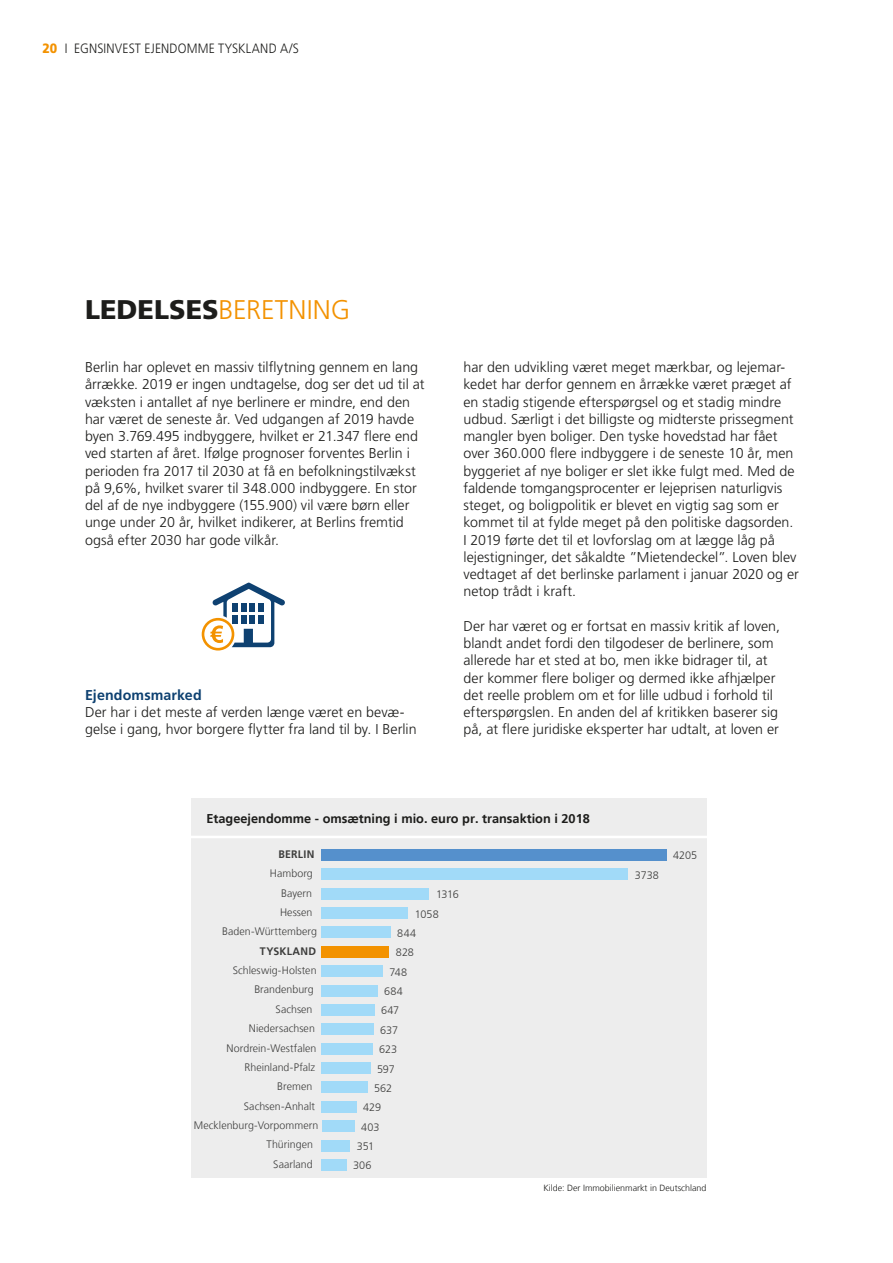
<style>
.page{position:relative;width:893px;height:1263px;background:#fff}
.page>*{position:absolute;margin:0;border:0;box-sizing:border-box;transform-origin:0 0}
.Overskrifter_1{font:300 27px "Frutiger LT";color:#f39200}
.Brødtekst_9_pkt__SOR{font:300 14.25px/17.2px "Frutiger LT";color:#1d1d1b}
.t1{font:300 13.5px "Frutiger LT";letter-spacing:.015em;color:#1d1d1b;scale:.9 1}
.t2{font:700 12.75px "Frutiger LT";color:#1d1d1b}
.t3{font:300 10.8px "Frutiger LT";letter-spacing:.005em;color:#3d3d3c}
.t4{font:700 10.8px "Frutiger LT";letter-spacing:.02em;color:#3d3d3c}
.t5{font:300 8.85px "Frutiger LT";color:#1d1d1b}
.s1{font-weight:900;color:#f39200}
.s2{font-weight:900;color:#1d1d1b}
.s3{font-weight:700;color:#0e4171}
</style>
<div class="page">
<div style="left:191px;top:798px;width:515px;height:380px;background:#ededed"></div>
<hr style="left:185px;top:836px;width:526px;height:2px;background:#fff">
<div style="left:321px;top:946px;width:68px;height:12px;background:#f39200"></div>
<div style="left:321px;top:849px;width:346px;height:12px;background:#5590cc"></div>
<div style="left:321px;top:1159px;width:26px;height:12px;background:#a1daf8"></div>
<div style="left:321px;top:1139px;width:29px;height:12px;background:#a1daf8"></div>
<div style="left:321px;top:1120px;width:33px;height:12px;background:#a1daf8"></div>
<div style="left:321px;top:1101px;width:36px;height:12px;background:#a1daf8"></div>
<div style="left:321px;top:1081px;width:47px;height:12px;background:#a1daf8"></div>
<div style="left:321px;top:1062px;width:50px;height:12px;background:#a1daf8"></div>
<div style="left:321px;top:1043px;width:52px;height:11px;background:#a1daf8"></div>
<div style="left:321px;top:1023px;width:53px;height:12px;background:#a1daf8"></div>
<div style="left:321px;top:1004px;width:54px;height:12px;background:#a1daf8"></div>
<div style="left:321px;top:985px;width:57px;height:11px;background:#a1daf8"></div>
<div style="left:321px;top:965px;width:62px;height:12px;background:#a1daf8"></div>
<div style="left:321px;top:926px;width:70px;height:12px;background:#a1daf8"></div>
<div style="left:321px;top:907px;width:87px;height:12px;background:#a1daf8"></div>
<div style="left:321px;top:888px;width:108px;height:11px;background:#a1daf8"></div>
<div style="left:321px;top:868px;width:307px;height:12px;background:#a1daf8"></div>
<svg style="left:210px;top:583px;width:75px;height:64px"></svg>
<div style="left:202px;top:618px;width:32px;height:32px;border:3px solid #f39200;border-radius:50%"></div>
<p class="t1" style="left:43px;top:41px;width:286px"><span class="s1">20</span> I EGNSINVEST EJENDOMME TYSKLAND A/S</p>
<p class="Overskrifter_1" style="left:85px;top:294px;width:267px"><span class="s2">LEDELSES</span>BERETNING</p>
<p class="Brødtekst_9_pkt__SOR" style="left:85px;top:359px;width:341px">Berlin har oplevet en massiv tilflytning gennem en lang årrække. 2019 er ingen undtagelse, dog ser det ud til at væksten i antallet af nye berlinere er mindre, end den har været de seneste år. Ved udgangen af 2019 havde byen 3.769.495 indbyggere, hvilket er 21.347 flere end ved starten af året. Ifølge prognoser forventes Berlin i perioden fra 2017 til 2030 at få en befolkningstilvækst på 9,6%, hvilket svarer til 348.000 indbyggere. En stor del af de nye indbyggere (155.900) vil være børn eller unge under 20 år, hvilket indikerer, at Berlins fremtid også efter 2030 har gode vilkår.</p>
<p class="Brødtekst_9_pkt__SOR" style="left:85px;top:687px;width:333px"><span class="s3">Ejendomsmarked<br></span>Der har i det meste af verden længe været en bevæ&shy;gelse i gang, hvor borgere flytter fra land til by. I Berlin</p>
<p class="Brødtekst_9_pkt__SOR" style="left:463px;top:359px;width:337px">har den udvikling været meget mærkbar, og lejemar&shy;kedet har derfor gennem en årrække været præget af en stadig stigende efterspørgsel og et stadig mindre udbud. Særligt i det billigste og midterste prissegment mangler byen boliger. Den tyske hovedstad har fået over 360.000 flere indbyggere i de seneste 10 år, men byggeriet af nye boliger er slet ikke fulgt med. Med de faldende tomgangsprocenter er lejeprisen naturligvis steget, og boligpolitik er blevet en vigtig sag som er kommet til at fylde meget på den politiske dagsorden.<br>I 2019 førte det til et lovforslag om at lægge låg på lejestigninger, det såkaldte ”Mietendeckel”. Loven blev vedtaget af det berlinske parlament i januar 2020 og er netop trådt i kraft.</p>
<p class="Brødtekst_9_pkt__SOR" style="left:463px;top:618px;width:318px">Der har været og er fortsat en massiv kritik af loven, blandt andet fordi den tilgodeser de berlinere, som allerede har et sted at bo, men ikke bidrager til, at der kommer flere boliger og dermed ikke afhjælper det reelle problem om et for lille udbud i forhold til efterspørgslen. En anden del af kritikken baserer sig på, at flere juridiske eksperter har udtalt, at loven er</p>
<p class="t2" style="left:207px;top:811px;width:385px">Etageejendomme - omsætning i mio. euro pr. transaktion i 2018</p>
<p class="t4" style="left:278px;top:848px;width:37px">BERLIN</p>
<p class="t3" style="left:270px;top:867px;width:44px">Hamborg</p>
<p class="t3" style="left:281px;top:887px;width:32px">Bayern</p>
<p class="t3" style="left:436px;top:888px;width:24px">1316</p>
<p class="t3" style="left:280px;top:906px;width:34px">Hessen</p>
<p class="t3" style="left:415px;top:908px;width:25px">1058</p>
<p class="t3" style="left:222px;top:925px;width:96px">Baden-Württemberg</p>
<p class="t3" style="left:397px;top:927px;width:20px">844</p>
<p class="t4" style="left:260px;top:944px;width:58px">TYSKLAND</p>
<p class="t3" style="left:396px;top:946px;width:20px">828</p>
<p class="t3" style="left:233px;top:964px;width:85px">Schleswig-Holsten</p>
<p class="t3" style="left:389px;top:966px;width:19px">748</p>
<p class="t3" style="left:254px;top:983px;width:61px">Brandenburg</p>
<p class="t3" style="left:384px;top:985px;width:20px">684</p>
<p class="t3" style="left:276px;top:1003px;width:39px">Sachsen</p>
<p class="t3" style="left:381px;top:1004px;width:20px">647</p>
<p class="t3" style="left:249px;top:1022px;width:68px">Niedersachsen</p>
<p class="t3" style="left:380px;top:1024px;width:19px">637</p>
<p class="t3" style="left:227px;top:1042px;width:91px">Nordrein-Westfalen</p>
<p class="t3" style="left:379px;top:1043px;width:20px">623</p>
<p class="t3" style="left:244px;top:1061px;width:72px">Rheinland-Pfalz</p>
<p class="t3" style="left:377px;top:1063px;width:19px">597</p>
<p class="t3" style="left:277px;top:1080px;width:37px">Bremen</p>
<p class="t3" style="left:374px;top:1082px;width:20px">562</p>
<p class="t3" style="left:244px;top:1100px;width:73px">Sachsen-Anhalt</p>
<p class="t3" style="left:363px;top:1101px;width:19px">429</p>
<p class="t3" style="left:194px;top:1119px;width:126px">Mecklenburg-Vorpommern</p>
<p class="t3" style="left:361px;top:1121px;width:20px">403</p>
<p class="t3" style="left:267px;top:1138px;width:48px">Thüringen</p>
<p class="t3" style="left:357px;top:1140px;width:19px">351</p>
<p class="t3" style="left:273px;top:1158px;width:41px">Saarland</p>
<p class="t3" style="left:353px;top:1159px;width:20px">306</p>
<p class="t3" style="left:635px;top:869px;width:26px">3738</p>
<p class="t3" style="left:673px;top:850px;width:25px">4205</p>
<p class="t5" style="left:543px;top:1183px;width:165px">Kilde: Der Immobilienmarkt in Deutschland</p>
</div>
